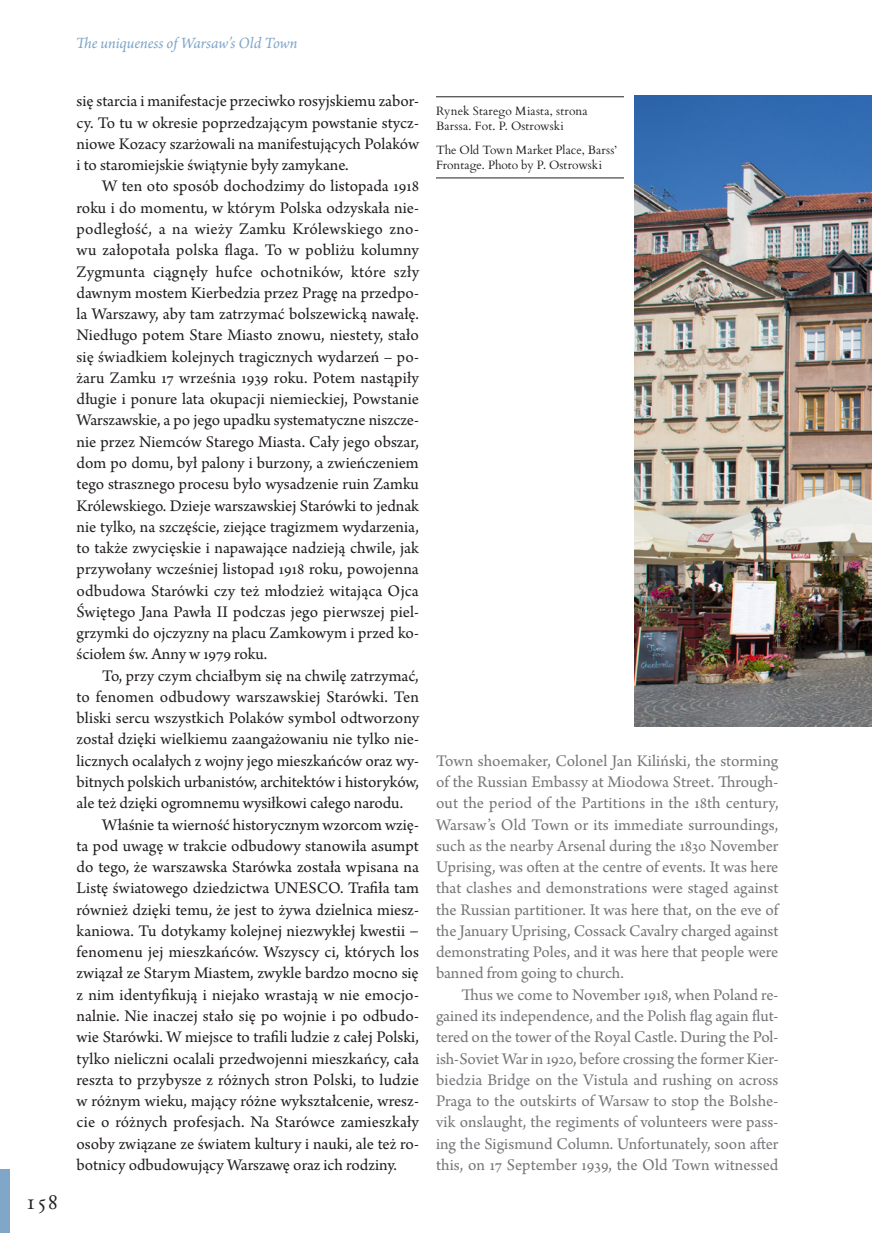
<style>
.page{position:relative;width:872px;height:1255px;background:#fff}
.page>*{position:absolute;margin:0;border:0;box-sizing:border-box;transform-origin:0 0}
.t1{font:22.5px "Adobe Garamond Pro";color:#231f20}
.List_Paragraph{font:17.1px/21.3px "Arno Pro";color:#231f20;text-align:justify}
.No_Spacing{font:17.1px/21.3px "Arno Pro";color:#757679;text-align:justify}
.t2{font:italic 16.5px "Arno Pro";letter-spacing:-.005em;color:#80a6c8}
.Styl_akapitowy_3{font:12px/15px "Cardo";letter-spacing:.01em;color:#231f20}
</style>
<div class="page">
<div style="left:0;top:1169px;width:9px;height:63px;background:#80a6c8"></div>
<img style="left:634px;top:96px;width:238px;height:630px">
<hr style="left:436px;top:96px;width:188px;height:1px;background:#231f20">
<hr style="left:436px;top:178px;width:188px;height:1px;background:#231f20">
<h1 class="t1" style="left:26px;top:1187px;width:35px">158</h1>
<p class="t2" style="left:76px;top:34px;width:223px">The uniqueness of Warsaw’s Old Town</p>
<p class="t2" style="left:76px;top:34px;width:146px">A cha ce not quande ed</p>
<p class="List_Paragraph" style="left:77px;top:91px;width:344px">się starcia i manifestacje przeciwko rosyjskiemu zabor&shy;cy. To tu w okresie poprzedzającym powstanie stycz&shy;niowe Kozacy szarżowali na manifestujących Polaków i to staromiejskie świątynie były zamykane.</p>
<p class="List_Paragraph" style="left:77px;top:176px;width:344px;text-indent:26px">W ten oto sposób dochodzimy do listopada 1918 roku i do momentu, w którym Polska odzyskała nie&shy;podległość, a na wieży Zamku Królewskiego zno&shy;wu załopotała polska flaga. To w pobliżu kolumny Zygmunta ciągnęły hufce ochotników, które szły dawnym mostem Kierbedzia przez Pragę na przedpo&shy;la Warszawy, aby tam zatrzymać bolszewicką nawałę.<br>Niedługo potem Stare Miasto znowu, niestety, stało się świadkiem kolejnych tragicznych wydarzeń – po&shy;żaru Zamku 17 września 1939 roku. Potem nastąpiły długie i ponure lata okupacji niemieckiej, Powstanie Warszawskie, a po jego upadku systematyczne niszcze&shy;nie przez Niemców Starego Miasta. Cały jego obszar, dom po domu, był palony i burzony, a zwieńczeniem tego strasznego procesu było wysadzenie ruin Zamku Królewskiego. Dzieje warszawskiej Starówki to jednak nie tylko, na szczęście, ziejące tragizmem wydarzenia, to także zwycięskie i napawające nadzieją chwile, jak przywołany wcześniej listopad 1918 roku, powojenna odbudowa Starówki czy też młodzież witająca Ojca Świętego Jana Pawła II podczas jego pierwszej piel&shy;grzymki do ojczyzny na placu Zamkowym i przed ko&shy;ściołem św. Anny w 1979 roku.</p>
<p class="List_Paragraph" style="left:77px;top:665px;width:344px;text-indent:26px">To, przy czym chciałbym się na chwilę zatrzymać, to fenomen odbudowy warszawskiej Starówki. Ten bliski sercu wszystkich Polaków symbol odtworzony został dzięki wielkiemu zaangażowaniu nie tylko nie&shy;licznych ocalałych z wojny jego mieszkańców oraz wy&shy;bitnych polskich urbanistów, architektów i historyków, ale też dzięki ogromnemu wysiłkowi całego narodu.</p>
<p class="List_Paragraph" style="left:77px;top:814px;width:344px;text-indent:26px">Właśnie ta wierność historycznym wzorcom wzię&shy;ta pod uwagę w trakcie odbudowy stanowiła asumpt do tego, że warszawska Starówka została wpisana na Listę światowego dziedzictwa UNESCO. Trafiła tam również dzięki temu, że jest to żywa dzielnica miesz&shy;kaniowa. Tu dotykamy kolejnej niezwykłej kwestii − fenomenu jej mieszkańców. Wszyscy ci, których los związał ze Starym Miastem, zwykle bardzo mocno się z nim identyfikują i niejako wrastają w nie emocjo&shy;nalnie. Nie inaczej stało się po wojnie i po odbudo&shy;wie Starówki. W miejsce to trafili ludzie z całej Polski, tylko nieliczni ocalali przedwojenni mieszkańcy, cała reszta to przybysze z różnych stron Polski, to ludzie w różnym wieku, mający różne wykształcenie, wresz&shy;cie o różnych profesjach. Na Starówce zamieszkały osoby związane ze światem kultury i nauki, ale też ro&shy;botnicy odbudowujący Warszawę oraz ich rodziny.</p>
<p class="Styl_akapitowy_3" style="left:436px;top:103px;width:153px">Rynek Starego Miasta, strona<br>Barssa. Fot. P. Ostrowski</p>
<p class="Styl_akapitowy_3" style="left:436px;top:141px;width:182px">The Old Town Market Place, Barss’<br>Frontage. Photo by P. Ostrowski</p>
<p class="No_Spacing" style="left:436px;top:750px;width:344px">Town shoemaker, Colonel Jan Kiliński, the storming of the Russian Embassy at Miodowa Street. Through&shy;out the period of the Partitions in the 18th century, Warsaw’s Old Town or its immediate surroundings, such as the nearby Arsenal during the 1830 November Uprising, was often at the centre of events. It was here that clashes and demonstrations were staged against the Russian partitioner. It was here that, on the eve of the January Uprising, Cossack Cavalry charged against demonstrating Poles, and it was here that people were banned from going to church.</p>
<p class="No_Spacing" style="left:436px;top:984px;width:344px;text-indent:26px">Thus we come to November 1918, when Poland re&shy;gained its independence, and the Polish flag again flut&shy;tered on the tower of the Royal Castle. During the Pol&shy;ish-Soviet War in 1920, before crossing the former Kier&shy;biedzia Bridge on the Vistula and rushing on across Praga to the outskirts of Warsaw to stop the Bolshe&shy;vik onslaught, the regiments of volunteers were pass&shy;ing the Sigismund Column. Unfortunately, soon after this, on 17 September 1939, the Old Town witnessed</p>
</div>
